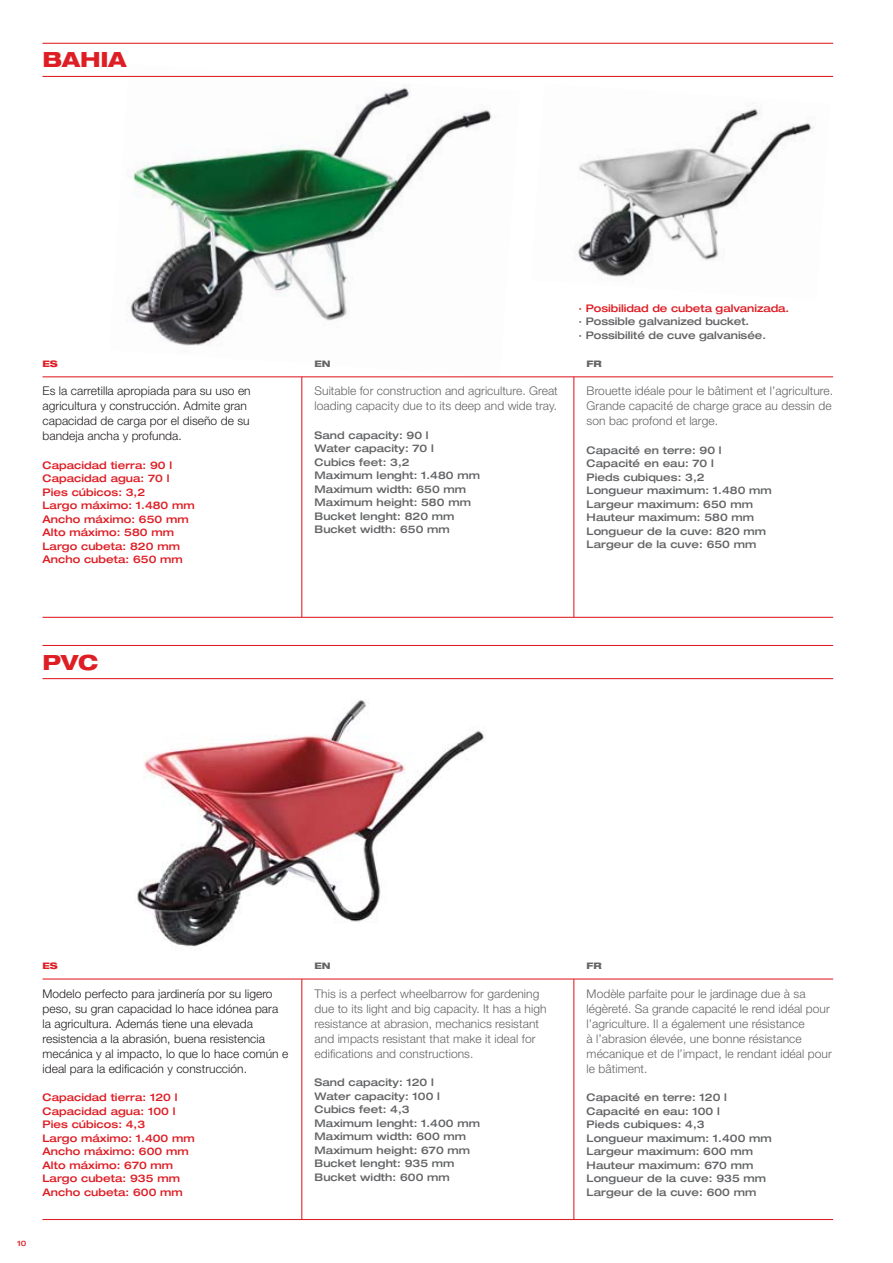
<style>
.page{position:relative;width:893px;height:1263px;background:#fff}
.page>*{position:absolute;margin:0;border:0;box-sizing:border-box;transform-origin:0 0}
.t1{font:800 expanded 21px "Helvetica Neue LT Pro";letter-spacing:-.005em;color:#de1e25}
.t2{font:300 12px/15px "Helvetica Neue LT Pro";letter-spacing:.005em;color:#636466}
.t3{font:300 12px/15px "Helvetica Neue LT Pro";letter-spacing:.005em;color:#231f20}
.t4{font:500 expanded 10.5px/13.5px "Helvetica Neue LT Pro";letter-spacing:.005em;color:#636466}
.t5{font:500 expanded 10.5px/13.5px "Helvetica Neue LT Pro";letter-spacing:.005em;color:#de1e25}
.t6{font:800 expanded 9px "Helvetica Neue LT Pro";letter-spacing:.005em;color:#636466}
.t7{font:800 expanded 9px "Helvetica Neue LT Pro";color:#de1e25}
.t8{font:500 expanded 7.5px "Helvetica Neue LT Pro";color:#de1e25}
</style>
<div class="page">
<img style="left:577px;top:109px;width:237px;height:168px">
<img style="left:109px;top:75px;width:411px;height:271px">
<img style="left:54px;top:679px;width:470px;height:319px">
<hr style="left:43px;top:376px;width:790px;height:1px;background:#de1e25">
<hr style="left:301px;top:377px;width:1px;height:240px;background:#de1e25">
<hr style="left:573px;top:377px;width:1px;height:240px;background:#de1e25">
<hr style="left:43px;top:617px;width:790px;height:1px;background:#de1e25">
<hr style="left:43px;top:43px;width:790px;height:1px;background:#de1e25">
<hr style="left:43px;top:76px;width:790px;height:1px;background:#de1e25">
<hr style="left:43px;top:979px;width:790px;height:1px;background:#de1e25">
<hr style="left:301px;top:979px;width:1px;height:241px;background:#de1e25">
<hr style="left:573px;top:979px;width:1px;height:241px;background:#de1e25">
<hr style="left:43px;top:1219px;width:790px;height:1px;background:#de1e25">
<hr style="left:43px;top:645px;width:790px;height:1px;background:#de1e25">
<hr style="left:43px;top:678px;width:790px;height:1px;background:#de1e25">
<h1 class="t1" style="left:43px;top:48px;width:85px">BAHIA</h1>
<p class="t7" style="left:43px;top:359px;width:17px">ES</p>
<p class="t3" style="left:43px;top:385px;width:210px">Es la carretilla apropiada para su uso en agricultura y construcción. Admite gran capacidad de carga por el diseño de su bandeja ancha y profunda.</p>
<p class="t5" style="left:43px;top:459px;width:154px">Capacidad tierra: 90 l<br>Capacidad agua: 70 l<br>Pies cúbicos: 3,2<br>Largo máximo: 1.480 mm<br>Ancho máximo: 650 mm<br>Alto máximo: 580 mm<br>Largo cubeta: 820 mm<br>Ancho cubeta: 650 mm</p>
<h1 class="t1" style="left:43px;top:650px;width:57px">PVC</h1>
<p class="t6" style="left:315px;top:359px;width:18px">EN</p>
<p class="t2" style="left:315px;top:385px;width:245px">Suitable for construction and agriculture. Great loading capacity due to its deep and wide tray.</p>
<p class="t4" style="left:315px;top:429px;width:167px">Sand capacity: 90 l<br>Water capacity: 70 l<br>Cubics feet: 3,2<br>Maximum lenght: 1.480 mm<br>Maximum width: 650 mm<br>Maximum height: 580 mm<br>Bucket lenght: 820 mm<br>Bucket width: 650 mm</p>
<p class="t5" style="left:578px;top:302px;width:212px">· Posibilidad de cubeta galvanizada.</p>
<p class="t4" style="left:578px;top:316px;width:189px">· Possible galvanized bucket.<br>· Possibilité de cuve galvanisée.</p>
<p class="t6" style="left:587px;top:359px;width:17px">FR</p>
<p class="t2" style="left:587px;top:385px;width:248px">Brouette idéale pour le bâtiment et l’agriculture.<br>Grande capacité de charge grace au dessin de son bac profond et large.</p>
<p class="t4" style="left:587px;top:444px;width:187px">Capacité en terre: 90 l<br>Capacité en eau: 70 l<br>Pieds cubiques: 3,2<br>Longueur maximum: 1.480 mm<br>Largeur maximum: 650 mm<br>Hauteur maximum: 580 mm<br>Longueur de la cuve: 820 mm<br>Largeur de la cuve: 650 mm</p>
<p class="t7" style="left:43px;top:961px;width:17px">ES</p>
<p class="t3" style="left:43px;top:987px;width:247px">Modelo perfecto para jardinería por su ligero peso, su gran capacidad lo hace idónea para la agricultura. Además tiene una elevada resistencia a la abrasión, buena resistencia mecánica y al impacto, lo que lo hace común e ideal para la edificación y construcción.</p>
<p class="t5" style="left:43px;top:1091px;width:154px">Capacidad tierra: 120 l<br>Capacidad agua: 100 l<br>Pies cúbicos: 4,3<br>Largo máximo: 1.400 mm<br>Ancho máximo: 600 mm<br>Alto máximo: 670 mm<br>Largo cubeta: 935 mm<br>Ancho cubeta: 600 mm</p>
<p class="t8" style="left:17px;top:1240px;width:11px">10</p>
<p class="t6" style="left:315px;top:961px;width:18px">EN</p>
<p class="t2" style="left:315px;top:987px;width:233px">This is a perfect wheelbarrow for gardening due to its light and big capacity. It has a high resistance at abrasion, mechanics resistant and impacts resistant that make it ideal for edifications and constructions.</p>
<p class="t4" style="left:315px;top:1076px;width:167px">Sand capacity: 120 l<br>Water capacity: 100 l<br>Cubics feet: 4,3<br>Maximum lenght: 1.400 mm<br>Maximum width: 600 mm<br>Maximum height: 670 mm<br>Bucket lenght: 935 mm<br>Bucket width: 600 mm</p>
<p class="t6" style="left:587px;top:961px;width:17px">FR</p>
<p class="t2" style="left:587px;top:987px;width:247px">Modèle parfaite pour le jardinage due à sa légèreté. Sa grande capacité le rend idéal pour l’agriculture. Il a également une résistance<br>à l’abrasion élevée, une bonne résistance mécanique et de l’impact, le rendant idéal pour le bâtiment.</p>
<p class="t4" style="left:587px;top:1091px;width:187px">Capacité en terre: 120 l<br>Capacité en eau: 100 l<br>Pieds cubiques: 4,3<br>Longueur maximum: 1.400 mm<br>Largeur maximum: 600 mm<br>Hauteur maximum: 670 mm<br>Longueur de la cuve: 935 mm<br>Largeur de la cuve: 600 mm</p>
</div>
